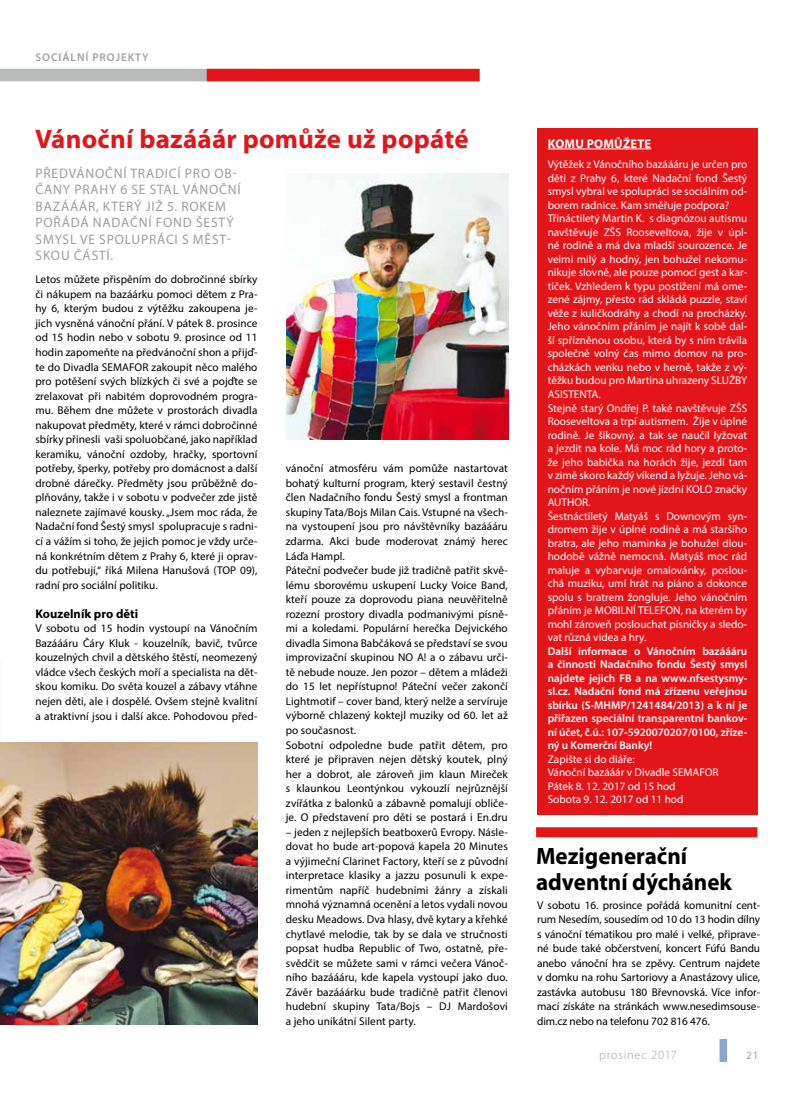
<style>
.page{position:relative;width:794px;height:1110px;background:#fff}
.page>*{position:absolute;margin:0;border:0;box-sizing:border-box;transform-origin:0 0}
.t1{font:700 26.88px "Myriad Pro";letter-spacing:.01em;color:#e31519}
.t2{font:700 23.75px/26.2px "Myriad Pro";color:#000}
.t3{font:13.75px/16.5px "Myriad Pro";letter-spacing:.06em;color:#9c9e9f}
.t4{font:700 12.5px "Myriad Pro";letter-spacing:.005em;color:#000}
.t5{font:300 12.5px "Myriad Pro";letter-spacing:.06em;color:#a1a2a4}
.t6{font:700 12.5px "Myriad Pro";letter-spacing:.02em;color:#fff}
.t7{font:11.25px/14.5px "Myriad Pro";letter-spacing:.005em;color:#000;text-align:justify}
.t8{font:11.25px/13.5px "Myriad Pro";color:#fff}
.t9{font:600 11.25px/13.5px "Myriad Pro";color:#fff;text-align:justify}
.t10{font:600 11.25px "Myriad Pro";letter-spacing:.08em;color:#a1a2a4}
.t11{font:11.25px "Myriad Pro";color:#a1a2a4}
</style>
<div class="page">
<div style="left:719px;top:1038px;width:8px;height:23px;background:#89a5d0"></div>
<div style="left:0;top:69px;width:259px;height:12px;background:#b7b9ba"></div>
<div style="left:207px;top:69px;width:273px;height:12px;background:#e31519"></div>
<div style="left:536px;top:827px;width:221px;height:10px;background:#e31519"></div>
<img style="left:0;top:742px;width:257px;height:282px">
<img style="left:286px;top:174px;width:222px;height:265px">
<div style="left:537px;top:128px;width:221px;height:686px;background:#e31519"></div>
<hr style="left:548px;top:149px;width:103px;height:1px;background:#fff">
<p class="t10" style="left:36px;top:50px;width:115px">SOCIÁLNÍ PROJEKTY</p>
<h1 class="t1" style="left:35px;top:121px;width:435px">Vánoční bazááár pomůže už popáté</h1>
<p class="t6" style="left:548px;top:135px;width:105px">KOMU POMŮŽETE</p>
<p class="t8" style="left:548px;top:157px;width:201px">Výtěžek z Vánočního bazáááru je určen pro děti z Prahy 6, které Nadační fond Šestý smysl vybral ve spolupráci se sociálním od&shy;borem radnice. Kam směřuje podpora?<br>Třináctiletý Martin K. s diagnózou autismu navštěvuje ZŠS Rooseveltova, žije v úpl&shy;né rodině a má dva mladší sourozence. Je velmi milý a hodný, jen bohužel nekomu&shy;nikuje slovně, ale pouze pomocí gest a kar&shy;tiček. Vzhledem k typu postižení má ome&shy;zené zájmy, přesto rád skládá puzzle, staví věže z kuličkodráhy a chodí na procházky.<br>Jeho vánočním přáním je najít k sobě dal&shy;ší spřízněnou osobu, která by s ním trávila společně volný čas mimo domov na pro&shy;cházkách venku nebo v herně, takže z vý&shy;těžku budou pro Martina uhrazeny SLUŽBY ASISTENTA.<br>Stejně starý Ondřej P. také navštěvuje ZŠS Rooseveltova a trpí autismem. Žije v úplné rodině. Je šikovný. a tak se naučil lyžovat a jezdit na kole. Má moc rád hory a proto&shy;že jeho babička na horách žije, jezdí tam v zimě skoro každý víkend a lyžuje. Jeho vá&shy;nočním přáním je nové jízdní KOLO značky AUTHOR.<br>Šestnáctiletý Matyáš s Downovým syn&shy;dromem žije v úplné rodině a má staršího bratra, ale jeho maminka je bohužel dlou&shy;hodobě vážně nemocná. Matyáš moc rád maluje a vybarvuje omalovánky, poslou&shy;chá muziku, umí hrát na piáno a dokonce spolu s bratrem žongluje. Jeho vánočním přáním je MOBILNÍ TELEFON, na kterém by mohl zároveň poslouchat písničky a sledo&shy;vat různá videa a hry.</p>
<p class="t9" style="left:548px;top:643px;width:201px">Další informace o Vánočním bazáááru a činnosti Nadačního fondu Šestý smysl najdete jejich FB a na www.nfsestysmy&shy;sl.cz. Nadační fond má zřízenu veřejnou sbírku (S-MHMP/1241484/2013) a k ní je přiřazen speciální transparentní bankov&shy;ní účet, č.ú.: 107-5920070207/0100, zříze&shy;ný u Komerční Banky!</p>
<p class="t8" style="left:548px;top:751px;width:172px">Zapište si do diáře:<br>Vánoční bazááár v Divadle SEMAFOR<br>Pátek 8. 12. 2017 od 15 hod<br>Sobota 9. 12. 2017 od 11 hod</p>
<p class="t3" style="left:36px;top:164px;width:207px">PŘEDVÁNOČNÍ TRADICÍ PRO OB-<br>ČANY PRAHY 6 SE STAL VÁNOČNÍ<br>BAZÁÁÁR, KTERÝ JIŽ 5. ROKEM<br>POŘÁDÁ NADAČNÍ FOND ŠESTÝ<br>SMYSL VE SPOLUPRÁCI S MĚST-<br>SKOU ČÁSTÍ.</p>
<p class="t7" style="left:35px;top:272px;width:223px">Letos můžete přispěním do dobročinné sbírky či nákupem na bazáárku pomoci dětem z Pra&shy;hy 6, kterým budou z výtěžku zakoupena je&shy;jich vysněná vánoční přání. V pátek 8. prosince od 15 hodin nebo v sobotu 9. prosince od 11 hodin zapomeňte na předvánoční shon a přijď&shy;te do Divadla SEMAFOR zakoupit něco malého pro potěšení svých blízkých či své a pojďte se zrelaxovat při nabitém doprovodném progra&shy;mu. Během dne můžete v prostorách divadla nakupovat předměty, které v rámci dobročinné sbírky přinesli vaši spoluobčané, jako například keramiku, vánoční ozdoby, hračky, sportovní potřeby, šperky, potřeby pro domácnost a další drobné dárečky. Předměty jsou průběžně do&shy;plňovány, takže i v sobotu v podvečer zde jistě naleznete zajímavé kousky. „Jsem moc ráda, že Nadační fond Šestý smysl spolupracuje s radni&shy;cí a vážím si toho, že jejich pomoc je vždy urče&shy;ná konkrétním dětem z Prahy 6, které ji oprav&shy;du potřebují,“ říká Milena Hanušová (TOP 09), radní pro sociální politiku.</p>
<p class="t4" style="left:35px;top:605px;width:104px">Kouzelník pro děti</p>
<p class="t7" style="left:35px;top:621px;width:223px">V sobotu od 15 hodin vystoupí na Vánočním Bazáááru Čáry Kluk - kouzelník, bavič, tvůrce kouzelných chvil a dětského štěstí, neomezený vládce všech českých moří a specialista na dět&shy;skou komiku. Do světa kouzel a zábavy vtáhne nejen děti, ale i dospělé. Ovšem stejně kvalitní a atraktivní jsou i další akce. Pohodovou před-</p>
<p class="t7" style="left:286px;top:461px;width:223px;text-align:left">vánoční atmosféru vám pomůže nastartovat bohatý kulturní program, který sestavil čestný člen Nadačního fondu Šestý smysl a frontman skupiny Tata/Bojs Milan Cais. Vstupné na všech&shy;na vystoupení jsou pro návštěvníky bazáááru zdarma. Akci bude moderovat známý herec Láďa Hampl.<br>Páteční podvečer bude již tradičně patřit skvě&shy;lému sborovému uskupení Lucky Voice Band, kteří pouze za doprovodu piana neuvěřitelně rozezní prostory divadla podmanivými písně&shy;mi a koledami. Populární herečka Dejvického divadla Simona Babčáková se představí se svou improvizační skupinou NO A! a o zábavu urči&shy;tě nebude nouze. Jen pozor – dětem a mládeži do 15 let nepřístupno! Páteční večer zakončí Lightmotif – cover band, který nelže a servíruje výborně chlazený koktejl muziky od 60. let až po současnost.<br>Sobotní odpoledne bude patřit dětem, pro které je připraven nejen dětský koutek, plný her a dobrot, ale zároveň jim klaun Mireček s klaunkou Leontýnkou vykouzlí nejrůznější zvířátka z balonků a zábavně pomalují obliče&shy;je. O představení pro děti se postará i En.dru</p>
<p class="t7" style="left:286px;top:824px;width:223px">– jeden z nejlepších beatboxerů Evropy. Násle&shy;dovat ho bude art-popová kapela 20 Minutes a výjimeční Clarinet Factory, kteří se z původní interpretace klasiky a jazzu posunuli k expe&shy;rimentům napříč hudebními žánry a získali mnohá významná ocenění a letos vydali novou desku Meadows. Dva hlasy, dvě kytary a křehké chytlavé melodie, tak by se dala ve stručnosti popsat hudba Republic of Two, ostatně, pře&shy;svědčit se můžete sami v rámci večera Vánoč&shy;ního bazáááru, kde kapela vystoupí jako duo.<br>Závěr bazááárku bude tradičně patřit členovi hudební skupiny Tata/Bojs – DJ Mardošovi a jeho unikátní Silent party.</p>
<h2 class="t2" style="left:536px;top:841px;width:197px">Mezigenerační adventní dýchánek</h2>
<p class="t7" style="left:537px;top:897px;width:225px">V sobotu 16. prosince pořádá komunitní cent&shy;rum Nesedím, sousedím od 10 do 13 hodin dílny s vánoční tématikou pro malé i velké, připrave&shy;né bude také občerstvení, koncert Fúfú Bandu anebo vánoční hra se zpěvy. Centrum najdete v domku na rohu Sartoriovy a Anastázovy ulice, zastávka autobusu 180 Břevnovská. Více infor&shy;mací získáte na stránkách www.nesedimsouse&shy;dim.cz nebo na telefonu 702 816 476.</p>
<p class="t5" style="left:599px;top:1047px;width:79px">prosinec 2017</p>
<p class="t11" style="left:746px;top:1048px;width:14px">21</p>
</div>
